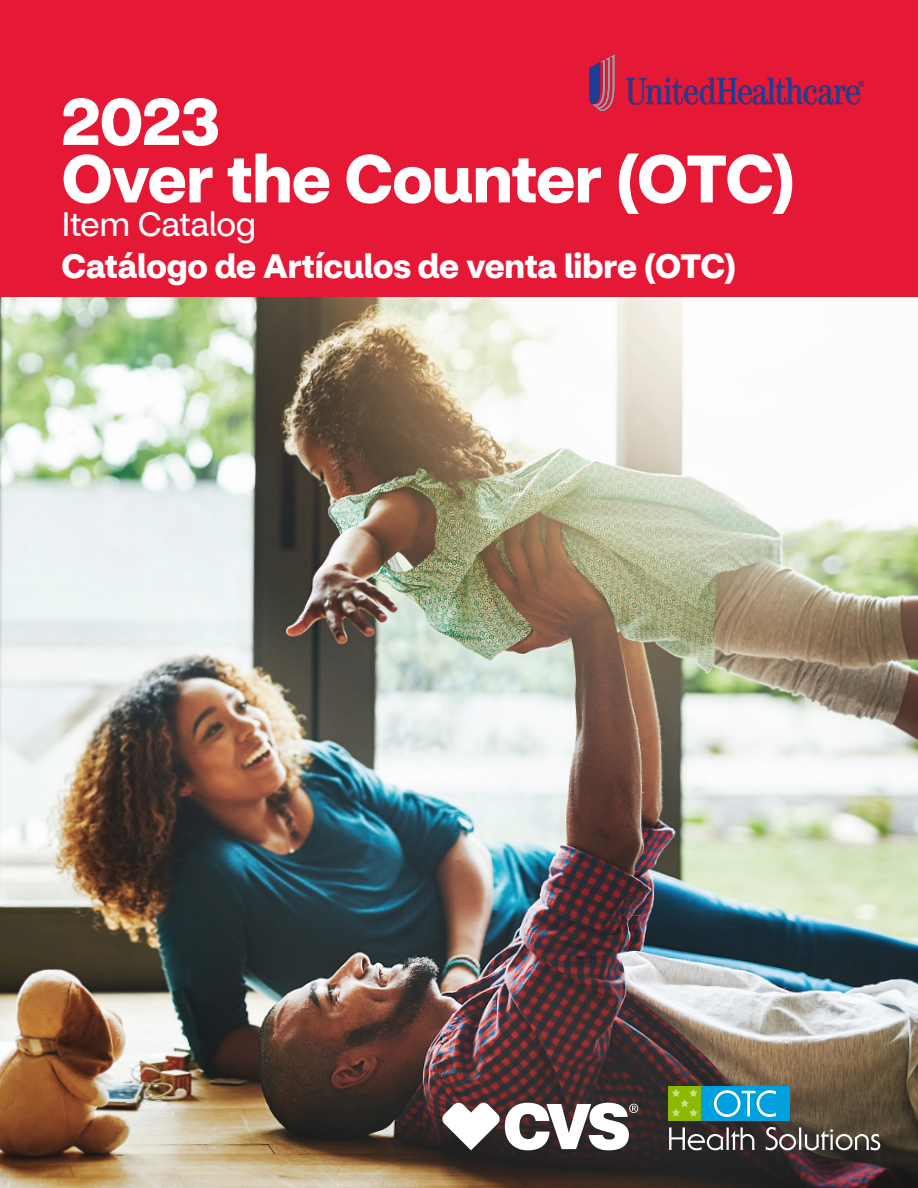
<style>
.page{position:relative;width:918px;height:1188px;background:#fff}
.page>*{position:absolute;margin:0;border:0;box-sizing:border-box;transform-origin:0 0}
.t1{font:700 66px "CVS Health Sans";letter-spacing:-.01em;color:#fff}
.t2{font:700 33.6px "CVS Health Sans";letter-spacing:-.01em;color:#fff}
.t3{font:33.6px "CVS Health Sans";letter-spacing:-.015em;color:#fff}
</style>
<div class="page">
<img style="left:0;top:297px;width:918px;height:891px">
<div style="left:669px;top:1086px;width:121px;height:34px;background:#009fde"></div>
<div style="left:669px;top:1086px;width:32px;height:34px;background:#8bba00"></div>
<svg style="left:714px;top:1090px;width:62px;height:27px"></svg>
<svg style="left:672px;top:1089px;width:26px;height:28px"></svg>
<svg style="left:669px;top:1128px;width:86px;height:22px"></svg>
<svg style="left:766px;top:1127px;width:114px;height:23px"></svg>
<svg style="left:442px;top:1103px;width:196px;height:47px"></svg>
<div style="left:0;top:0;width:918px;height:297px;background:#e51836"></div>
<img style="left:590px;top:54px;width:274px;height:56px">
<p class="t1" style="left:62px;top:80px;width:160px">2023</p>
<p class="t1" style="left:62px;top:138px;width:736px">Over the Counter (OTC)</p>
<p class="t3" style="left:62px;top:204px;width:196px">Item Catalog</p>
<p class="t2" style="left:62px;top:245px;width:677px">Catálogo de Artículos de venta libre (OTC)</p>
</div>
